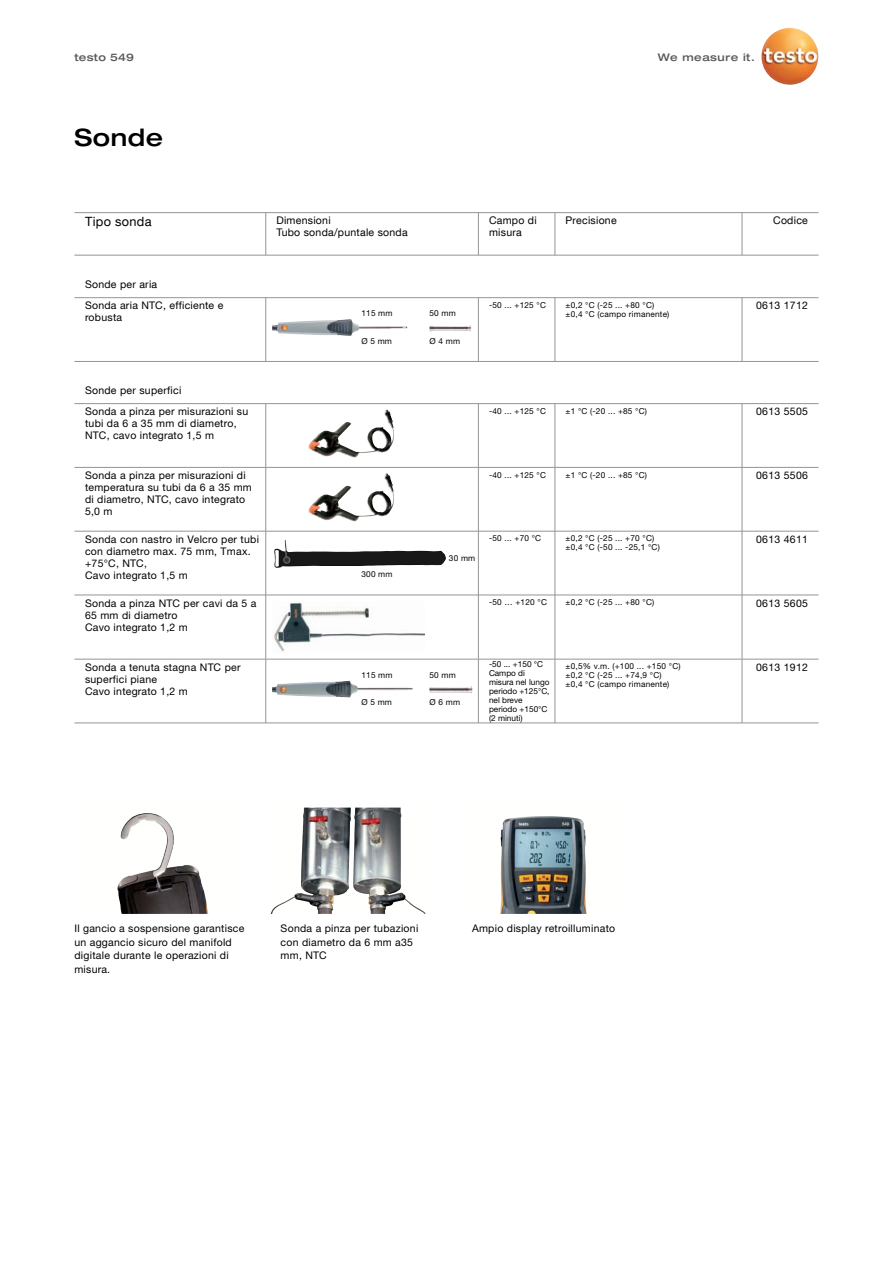
<style>
.page{position:relative;width:893px;height:1263px;background:#fff}
.page>*{position:absolute;margin:0;border:0;box-sizing:border-box;transform-origin:0 0}
.t1{font:500 expanded 24px "Helvetica Neue LTW1 G";letter-spacing:.025em;color:#000}
.t2{font:12.75px "Helvetica Neue LT Com";letter-spacing:.025em;color:#000}
.t3{font:10.5px/12px "Helvetica Neue LTW1 G";letter-spacing:.025em;color:#000}
.t4{font:10.5px/12px "Helvetica Neue LT Com";letter-spacing:.025em;color:#000}
.t5{font:500 expanded 10.5px "Helvetica Neue LTW1 G";letter-spacing:.04em;color:#58595b}
.t6{font:8.25px/9px "Helvetica Neue LTW1 G";letter-spacing:.025em;color:#000}
.t7{font:8.25px/9px "Helvetica Neue LTW1 G";color:#000}
</style>
<div class="page">
<img style="left:117px;top:813px;width:91px;height:101px">
<img style="left:271px;top:808px;width:155px;height:106px">
<img style="left:500px;top:816px;width:87px;height:98px">
<img style="left:761px;top:28px;width:57px;height:57px">
<img style="left:308px;top:410px;width:85px;height:44px">
<img style="left:308px;top:473px;width:85px;height:44px">
<img style="left:274px;top:540px;width:172px;height:28px">
<img style="left:272px;top:681px;width:140px;height:16px">
<img style="left:273px;top:602px;width:151px;height:50px">
<img style="left:429px;top:686px;width:44px;height:8px">
<img style="left:272px;top:319px;width:135px;height:17px">
<img style="left:429px;top:325px;width:42px;height:7px">
<hr style="left:74px;top:212px;width:745px;height:1px;background:#939598">
<hr style="left:74px;top:403px;width:745px;height:1px;background:#939598">
<hr style="left:74px;top:467px;width:745px;height:1px;background:#939598">
<hr style="left:74px;top:531px;width:745px;height:1px;background:#939598">
<hr style="left:74px;top:659px;width:745px;height:1px;background:#939598">
<hr style="left:74px;top:595px;width:745px;height:1px;background:#939598">
<hr style="left:74px;top:722px;width:745px;height:1px;background:#939598">
<hr style="left:265px;top:213px;width:1px;height:42px;background:#939598">
<hr style="left:265px;top:404px;width:1px;height:63px;background:#939598">
<hr style="left:265px;top:467px;width:1px;height:64px;background:#939598">
<hr style="left:265px;top:531px;width:1px;height:64px;background:#939598">
<hr style="left:265px;top:659px;width:1px;height:64px;background:#939598">
<hr style="left:265px;top:595px;width:1px;height:64px;background:#939598">
<hr style="left:478px;top:213px;width:1px;height:42px;background:#939598">
<hr style="left:478px;top:404px;width:1px;height:63px;background:#939598">
<hr style="left:478px;top:467px;width:1px;height:64px;background:#939598">
<hr style="left:478px;top:531px;width:1px;height:64px;background:#939598">
<hr style="left:478px;top:659px;width:1px;height:64px;background:#939598">
<hr style="left:478px;top:595px;width:1px;height:64px;background:#939598">
<hr style="left:555px;top:213px;width:1px;height:42px;background:#939598">
<hr style="left:555px;top:404px;width:1px;height:63px;background:#939598">
<hr style="left:555px;top:467px;width:1px;height:64px;background:#939598">
<hr style="left:555px;top:531px;width:1px;height:64px;background:#939598">
<hr style="left:555px;top:659px;width:1px;height:64px;background:#939598">
<hr style="left:555px;top:595px;width:1px;height:64px;background:#939598">
<hr style="left:742px;top:213px;width:1px;height:42px;background:#939598">
<hr style="left:742px;top:404px;width:1px;height:63px;background:#939598">
<hr style="left:742px;top:467px;width:1px;height:64px;background:#939598">
<hr style="left:742px;top:531px;width:1px;height:64px;background:#939598">
<hr style="left:742px;top:659px;width:1px;height:64px;background:#939598">
<hr style="left:742px;top:595px;width:1px;height:64px;background:#939598">
<hr style="left:74px;top:297px;width:745px;height:1px;background:#939598">
<hr style="left:265px;top:298px;width:1px;height:63px;background:#939598">
<hr style="left:478px;top:298px;width:1px;height:63px;background:#939598">
<hr style="left:555px;top:298px;width:1px;height:63px;background:#939598">
<hr style="left:742px;top:298px;width:1px;height:63px;background:#939598">
<hr style="left:74px;top:255px;width:745px;height:1px;background:#939598">
<hr style="left:74px;top:361px;width:745px;height:1px;background:#939598">
<p class="t5" style="left:74px;top:51px;width:61px">testo 549</p>
<h1 class="t1" style="left:74px;top:122px;width:90px">Sonde</h1>
<p class="t2" style="left:85px;top:214px;width:68px">Tipo sonda</p>
<p class="t4" style="left:85px;top:278px;width:74px">Sonde per aria</p>
<p class="t5" style="left:658px;top:51px;width:99px">We measure it.</p>
<p class="t4" style="left:276px;top:214px;width:133px">Dimensioni<br>Tubo sonda/puntale sonda</p>
<p class="t4" style="left:489px;top:214px;width:49px">Campo di misura</p>
<p class="t4" style="left:566px;top:214px;width:53px">Precisione</p>
<p class="t4" style="left:773px;top:214px;width:36px">Codice</p>
<p class="t3" style="left:85px;top:300px;width:140px">Sonda aria NTC, efficiente e robusta</p>
<p class="t6" style="left:489px;top:300px;width:58px">-50 ... +125 °C</p>
<p class="t6" style="left:566px;top:300px;width:105px">±0,2 °C (-25 ... +80 °C) ±0,4 °C (campo rimanente)</p>
<p class="t3" style="left:756px;top:300px;width:53px">0613 1712</p>
<p class="t6" style="left:361px;top:308px;width:33px">115 mm</p>
<p class="t6" style="left:429px;top:309px;width:28px">50 mm</p>
<p class="t6" style="left:361px;top:336px;width:32px">Ø 5 mm</p>
<p class="t6" style="left:429px;top:336px;width:32px">Ø 4 mm</p>
<p class="t4" style="left:85px;top:384px;width:98px">Sonde per superfici</p>
<p class="t3" style="left:85px;top:406px;width:165px">Sonda a pinza per misurazioni su tubi da 6 a 35 mm di diametro,<br>NTC, cavo integrato 1,5 m</p>
<p class="t3" style="left:85px;top:469px;width:168px">Sonda a pinza per misurazioni di temperatura su tubi da 6 a 35 mm di diametro, NTC, cavo integrato<br>5,0 m</p>
<p class="t3" style="left:85px;top:533px;width:175px">Sonda con nastro in Velcro per tubi con diametro max. 75 mm, Tmax. +75°C, NTC,<br>Cavo integrato 1,5 m</p>
<p class="t6" style="left:361px;top:570px;width:33px">300 mm</p>
<p class="t6" style="left:489px;top:406px;width:58px">-40 ... +125 °C</p>
<p class="t6" style="left:566px;top:406px;width:83px">±1 °C (-20 ... +85 °C)</p>
<p class="t6" style="left:489px;top:470px;width:58px">-40 ... +125 °C</p>
<p class="t6" style="left:566px;top:470px;width:83px">±1 °C (-20 ... +85 °C)</p>
<p class="t6" style="left:449px;top:553px;width:28px">30 mm</p>
<p class="t6" style="left:489px;top:534px;width:54px">-50 ... +70 °C</p>
<p class="t6" style="left:566px;top:534px;width:96px">±0,2 °C (-25 ... +70 °C) ±0,4 °C (-50 ... -25,1 °C)</p>
<p class="t3" style="left:756px;top:406px;width:53px">0613 5505</p>
<p class="t3" style="left:756px;top:469px;width:53px">0613 5506</p>
<p class="t3" style="left:756px;top:533px;width:53px">0613 4611</p>
<p class="t3" style="left:85px;top:597px;width:173px">Sonda a pinza NTC per cavi da 5 a<br>65 mm di diametro<br>Cavo integrato 1,2 m</p>
<p class="t6" style="left:489px;top:598px;width:59px">-50 … +120 °C</p>
<p class="t6" style="left:566px;top:598px;width:90px">±0,2 °C (-25 ... +80 °C)</p>
<p class="t3" style="left:756px;top:597px;width:53px">0613 5605</p>
<p class="t3" style="left:85px;top:661px;width:157px">Sonda a tenuta stagna NTC per superfici piane<br>Cavo integrato 1,2 m</p>
<p class="t6" style="left:361px;top:670px;width:33px">115 mm</p>
<p class="t6" style="left:429px;top:670px;width:28px">50 mm</p>
<p class="t6" style="left:361px;top:698px;width:32px">Ø 5 mm</p>
<p class="t6" style="left:429px;top:698px;width:32px">Ø 6 mm</p>
<p class="t7" style="left:489px;top:660px;width:62px">-50 ... +150 °C<br>Campo di misura nel lungo periodo +125°C, nel breve periodo +150°C (2 minuti)</p>
<p class="t6" style="left:566px;top:662px;width:117px">±0,5% v.m. (+100 ... +150 °C) ±0,2 °C (-25 ... +74,9 °C) ±0,4 °C (campo rimanente)</p>
<p class="t3" style="left:756px;top:661px;width:53px">0613 1912</p>
<p class="t3" style="left:74px;top:921px;width:172px;line-height:13.5px">Il gancio a sospensione garantisce un aggancio sicuro del manifold digitale durante le operazioni di misura.</p>
<p class="t3" style="left:281px;top:921px;width:139px;line-height:13.5px">Sonda a pinza per tubazioni con diametro da 6 mm a35 mm, NTC</p>
<p class="t3" style="left:472px;top:922px;width:145px">Ampio display retroilluminato</p>
</div>
